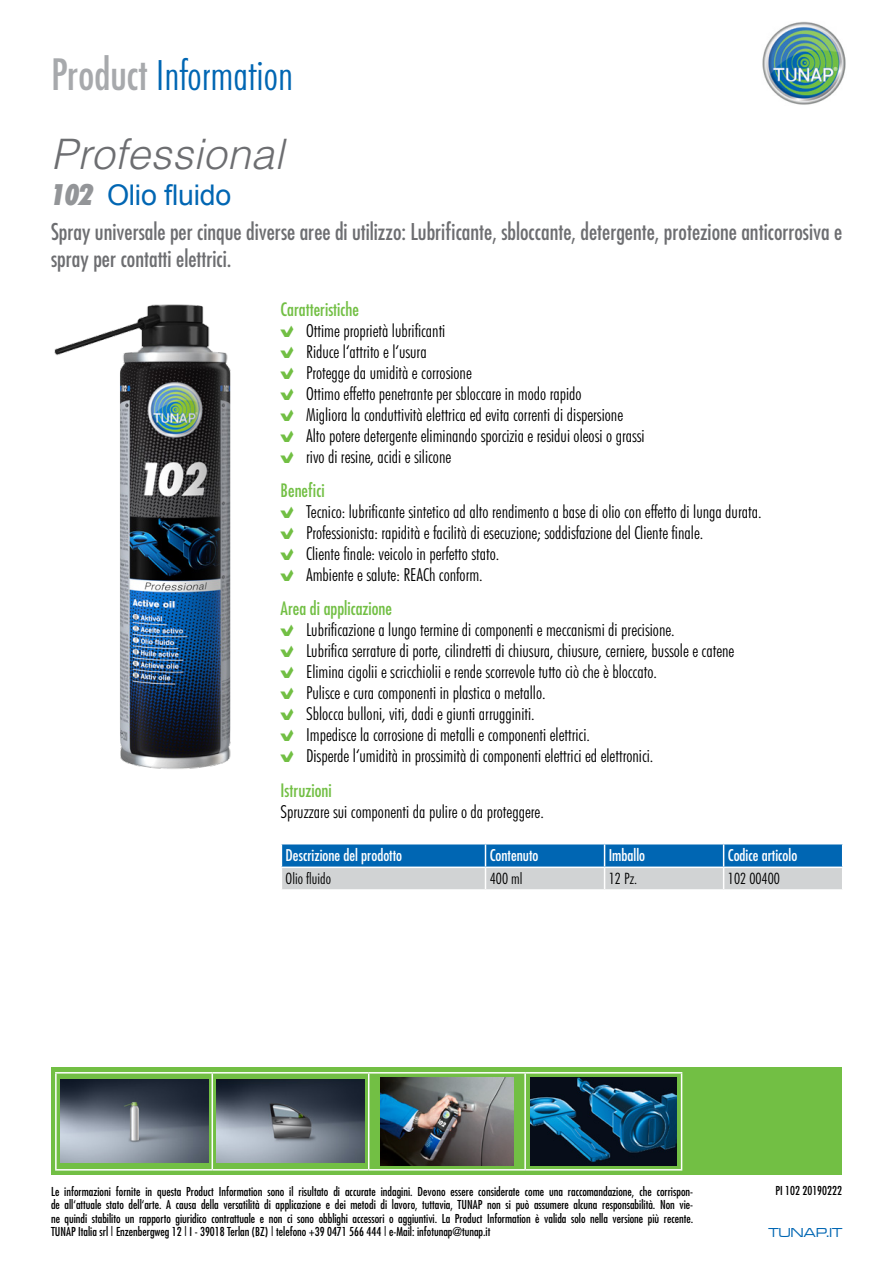
<style>
.page{position:relative;width:893px;height:1263px;background:#fff}
.page>*{position:absolute;margin:0;border:0;box-sizing:border-box;transform-origin:0 0}
.t1{font:300 condensed 42px "Futura BT";color:#0066b3}
.t2{font:italic 300 42px "Helvetica";letter-spacing:.01em;color:#6d6e71}
.t3{font:28.5px "Arial";letter-spacing:-.01em;color:#0066b3}
.t4{font:condensed 22.5px/27px "Futura";color:#6d6e71}
.t5{font:300 condensed 18px/21px "Futura BT";color:#000}
.t6{font:condensed 18px "Futura";color:#72bf44}
.t7{font:condensed 15.75px "Futura";color:#fff}
.t8{font:300 condensed 15.75px "Futura BT";color:#000}
.t9{font:13.5px "Microgramma D Medi Exte";letter-spacing:.025em;color:#0066b3}
.t10{font:condensed 12px/13.5px "Futura";color:#000;text-align:justify}
.s1{font-family:"Futura";font-weight:400;color:#a7a9ac}
.s2{font-family:"Futura BT";font-weight:900;font-style:italic;font-stretch:condensed;font-size:29.25px;color:#939598}
.s3{font-family:"Wuerth Num";font-weight:400;font-stretch:normal;color:#72bf44}
</style>
<div class="page">
<img style="left:762px;top:21px;width:84px;height:84px">
<div style="left:51px;top:1068px;width:790px;height:107px;background:#72bf44"></div>
<hr style="left:55px;top:1072px;width:157px;height:1px;background:#fff">
<hr style="left:55px;top:1073px;width:2px;height:96px;background:#fff">
<hr style="left:55px;top:1169px;width:157px;height:1px;background:#fff">
<hr style="left:212px;top:1072px;width:157px;height:1px;background:#fff">
<hr style="left:212px;top:1073px;width:1px;height:96px;background:#fff">
<hr style="left:212px;top:1169px;width:157px;height:1px;background:#fff">
<hr style="left:369px;top:1072px;width:156px;height:1px;background:#fff">
<hr style="left:368px;top:1073px;width:1px;height:96px;background:#fff">
<hr style="left:369px;top:1169px;width:156px;height:1px;background:#fff">
<hr style="left:525px;top:1072px;width:157px;height:1px;background:#fff">
<hr style="left:524px;top:1073px;width:2px;height:96px;background:#fff">
<hr style="left:681px;top:1073px;width:1px;height:96px;background:#fff">
<hr style="left:525px;top:1169px;width:157px;height:1px;background:#fff">
<img style="left:60px;top:1080px;width:148px;height:83px">
<img style="left:217px;top:1080px;width:147px;height:83px">
<img style="left:381px;top:1077px;width:132px;height:88px">
<img style="left:530px;top:1077px;width:146px;height:88px">
<img style="left:54px;top:304px;width:177px;height:465px">
<svg style="left:281px;top:844px;width:562px;height:46px;background:#70a2c7"></svg>
<hr style="left:724px;top:889px;width:119px;height:2px;background:#fff">
<h1 class="t1" style="left:51px;top:49px;width:244px"><span class="s1">Product</span> Information</h1>
<h1 class="t2" style="left:51px;top:128px;width:234px">Professional</h1>
<h2 class="t3" style="left:51px;top:175px;width:182px"><span class="s2">102</span> Olio fluido</h2>
<p class="t4" style="left:51px;top:218px;width:793px">Spray universale per cinque diverse aree di utilizzo: Lubrificante, sbloccante, detergente, protezione anticorrosiva e spray per contatti elettrici.</p>
<p class="t6" style="left:281px;top:298px;width:80px">Caratteristiche</p>
<p class="t5" style="left:281px;top:320px;width:366px"><span class="s3">B</span> Ottime proprietà lubrificanti<br><span class="s3">B</span> Riduce l‘attrito e l‘usura<br><span class="s3">B</span> Protegge da umidità e corrosione<br><span class="s3">B</span> Ottimo effetto penetrante per sbloccare in modo rapido<br><span class="s3">B</span> Migliora la conduttività elettrica ed evita correnti di dispersione<br><span class="s3">B</span> Alto potere detergente eliminando sporcizia e residui oleosi o grassi <span class="s3">B</span> rivo di resine, acidi e silicone</p>
<p class="t6" style="left:281px;top:479px;width:46px">Benefici</p>
<p class="t5" style="left:281px;top:501px;width:482px"><span class="s3">B</span> Tecnico: lubrificante sintetico ad alto rendimento a base di olio con effetto di lunga durata.<br><span class="s3">B</span> Professionista: rapidità e facilità di esecuzione; soddisfazione del Cliente finale.<br><span class="s3">B</span> Cliente finale: veicolo in perfetto stato.<br><span class="s3">B</span> Ambiente e salute: REACh conform.</p>
<p class="t6" style="left:281px;top:597px;width:113px">Area di applicazione</p>
<p class="t5" style="left:281px;top:619px;width:455px"><span class="s3">B</span> Lubrificazione a lungo termine di componenti e meccanismi di precisione.<br><span class="s3">B</span> Lubrifica serrature di porte, cilindretti di chiusura, chiusure, cerniere, bussole e catene <span class="s3">B</span> Elimina cigolii e scricchiolii e rende scorrevole tutto ciò che è bloccato.<br><span class="s3">B</span> Pulisce e cura componenti in plastica o metallo.<br><span class="s3">B</span> Sblocca bulloni, viti, dadi e giunti arrugginiti.<br><span class="s3">B</span> Impedisce la corrosione di metalli e componenti elettrici.<br><span class="s3">B</span> Disperde l‘umidità in prossimità di componenti elettrici ed elettronici.</p>
<p class="t6" style="left:281px;top:779px;width:53px">Istruzioni</p>
<p class="t5" style="left:281px;top:800px;width:265px">Spruzzare sui componenti da pulire o da proteggere.</p>
<p class="t7" style="left:286px;top:845px;width:118px">Descrizione del prodotto</p>
<p class="t7" style="left:490px;top:845px;width:50px">Contenuto</p>
<p class="t7" style="left:609px;top:845px;width:38px">Imballo</p>
<p class="t7" style="left:728px;top:845px;width:71px">Codice articolo</p>
<p class="t8" style="left:286px;top:868px;width:47px">Olio fluido</p>
<p class="t8" style="left:490px;top:868px;width:34px">400 ml</p>
<p class="t8" style="left:609px;top:868px;width:30px">12 Pz.</p>
<p class="t8" style="left:728px;top:868px;width:54px">102 00400</p>
<p class="t10" style="left:51px;top:1184px;width:644px">Le informazioni fornite in questa Product Information sono il risultato di accurate indagini. Devono essere considerate come una raccomandazione, che corrispon&shy;de all‘attuale stato dell‘arte. A causa della versatilità di applicazione e dei metodi di lavoro, tuttavia, TUNAP non si può assumere alcuna responsabilità. Non vie&shy;ne quindi stabilito un rapporto giuridico contrattuale e non ci sono obblighi accessori o aggiuntivi. La Product Information è valida solo nella versione più recente.<br>TUNAP Italia srl | Enzenbergweg 12 | I - 39018 Terlan (BZ) | telefono +39 0471 566 444 | e-Mail: infotunap@tunap.it</p>
<p class="t10" style="left:775px;top:1183px;width:68px">PI 102 20190222</p>
<p class="t9" style="left:768px;top:1223px;width:76px">TUNAP.IT</p>
</div>
